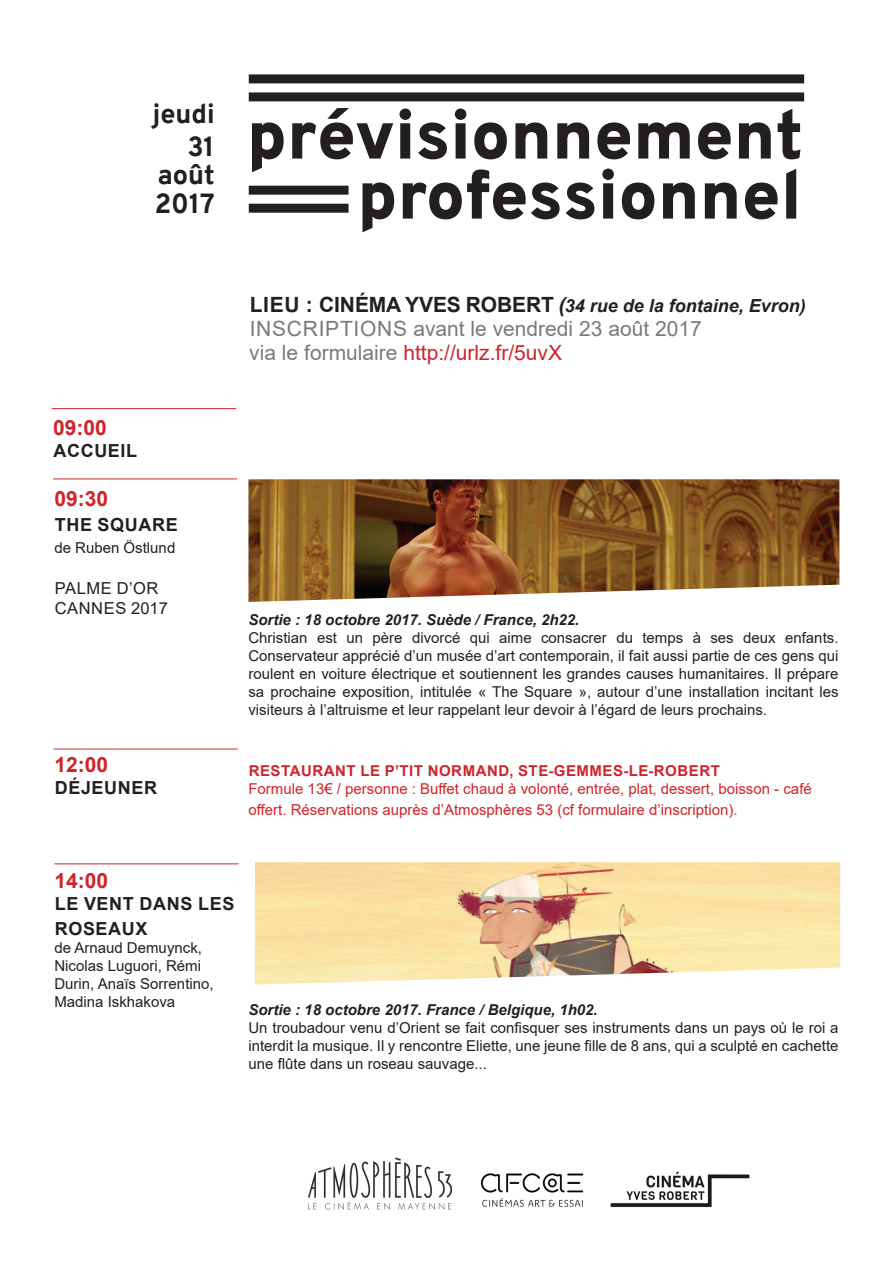
<style>
.page{position:relative;width:893px;height:1263px;background:#fff}
.page>*{position:absolute;margin:0;border:0;box-sizing:border-box;transform-origin:0 0}
.t1{font:900 69px/60px "Overpass";color:#231f20;text-align:right}
.t2{font:800 27px/32.4px "Overpass";color:#231f20;text-align:right}
.t3{font:21px/24px "Arial";color:#787a7d}
.t4{font:700 21px "Arial";color:#d1232a}
.t5{font:italic 700 18px "Arial";color:#231f20}
.t6{font:700 18px/25.2px "Arial";letter-spacing:.035em;color:#231f20}
.t7{font:16.5px/19.8px "Arial";letter-spacing:.035em;color:#231f20}
.t8{font:15px/18px "Arial";color:#231f20;text-align:justify}
.t9{font:15px/21.6px "Arial";color:#d1232a}
.t10{font:italic 700 15px "Arial";color:#231f20}
.t11{font:700 15px "Arial";letter-spacing:.035em;color:#d1232a}
.s1{font-style:normal;font-size:21px}
.s2{font-size:21px}
.s3{color:#d1232a}
</style>
<div class="page">
<img style="left:248px;top:479px;width:591px;height:123px">
<img style="left:481px;top:1173px;width:103px;height:34px">
<img style="left:308px;top:1157px;width:145px;height:53px">
<img style="left:610px;top:1171px;width:140px;height:37px">
<hr style="left:54px;top:863px;width:185px;height:1px;background:#d1232a">
<hr style="left:53px;top:479px;width:184px;height:1px;background:#d1232a">
<hr style="left:54px;top:749px;width:184px;height:1px;background:#d1232a">
<div style="left:249px;top:186px;width:100px;height:9px;background:#231f20"></div>
<div style="left:249px;top:204px;width:100px;height:9px;background:#231f20"></div>
<div style="left:249px;top:74px;width:555px;height:9px;background:#231f20"></div>
<div style="left:249px;top:92px;width:555px;height:9px;background:#231f20"></div>
<hr style="left:52px;top:408px;width:184px;height:1px;background:#d1232a">
<img style="left:255px;top:862px;width:585px;height:123px">
<h2 class="t2" style="left:153px;top:98px;width:63px">jeudi<br>31</h2>
<h2 class="t2" style="left:155px;top:161px;width:62px;line-height:28.5px;text-align:left">août<br>2017</h2>
<h1 class="t1" style="left:247px;top:105px;width:558px">prévisionnement professionnel</h1>
<p class="t5" style="left:250px;top:294px;width:558px"><span class="s1">LIEU : CINÉMA YVES ROBERT</span> <span class="s2">(</span>34 rue de la fontaine, Evron)</p>
<h3 class="t3" style="left:249px;top:317px;width:454px">Inscri ptio ns avant le vendredi 23 août 2017 via le formulaire <span class="s3">http://urlz.fr/5uvX</span></h3>
<h3 class="t4" style="left:53px;top:413px;width:55px">09:00</h3>
<p class="t6" style="left:53px;top:438px;width:83px">ACCUEIL</p>
<h3 class="t4" style="left:54px;top:483px;width:55px">09:30</h3>
<p class="t6" style="left:55px;top:512px;width:125px">THE SQUARE</p>
<p class="t8" style="left:54px;top:538px;width:122px">de Ruben Östlund</p>
<p class="t7" style="left:55px;top:578px;width:115px">Palme d’or<br>Cannes 2017</p>
<h3 class="t4" style="left:54px;top:750px;width:55px">12:00</h3>
<p class="t6" style="left:55px;top:775px;width:104px">DÉJEUNER</p>
<p class="t10" style="left:248px;top:609px;width:332px">Sortie : 18 octobre 2017. Suède / France, 2h22.</p>
<p class="t8" style="left:248px;top:628px;width:592px">Christian est un père divorcé qui aime consacrer du temps à ses deux enfants.<br>Conservateur apprécié d’un musée d’art contemporain, il fait aussi partie de ces gens qui roulent en voiture électrique et soutiennent les grandes causes humanitaires. Il prépare sa prochaine exposition, intitulée « The Square », autour d’une installation incitant les visiteurs à l’altruisme et leur rappelant leur devoir à l’égard de leurs prochains.</p>
<p class="t11" style="left:249px;top:760px;width:473px">RESTAURANT LE P’TIT NORMAND, STE-GEMMES-LE-ROBERT</p>
<p class="t9" style="left:248px;top:777px;width:565px">Formule 13€ / personne : Buffet chaud à volonté, entrée, plat, dessert, boisson - café offert. Réservations auprès d’Atmosphères 53 (cf formulaire d’inscription).</p>
<h3 class="t4" style="left:54px;top:866px;width:55px">14:00</h3>
<p class="t6" style="left:55px;top:891px;width:181px">LE VENT DANS LES<br>ROSEAUX</p>
<p class="t8" style="left:54px;top:939px;width:161px;text-align:left">de Arnaud Demuynck,<br>N icolas Luguori, Rémi<br>Durin, Anaïs Sorrentino,<br>Madina Iskhakova</p>
<p class="t10" style="left:248px;top:999px;width:351px">Sortie : 18 octobre 2017. France / Belgique, 1h02.</p>
<p class="t8" style="left:248px;top:1018px;width:592px">Un troubadour venu d’Orient se fait confisquer ses instruments dans un pays où le roi a interdit la musique. Il y rencontre Eliette, une jeune fille de 8 ans, qui a sculpté en cachette une flûte dans un roseau sauvage...</p>
</div>
